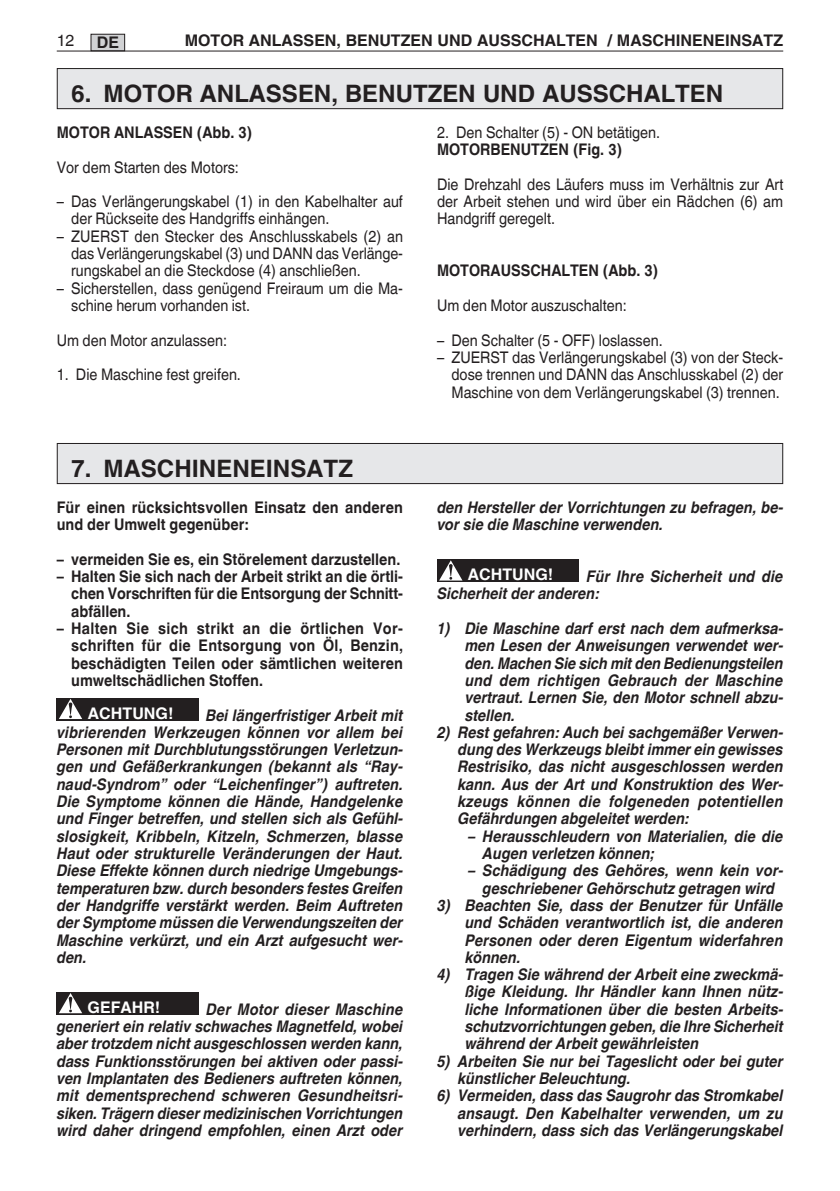
<style>
.page{position:relative;width:840px;height:1191px;background:#fff}
.page>*{position:absolute;margin:0;border:0;box-sizing:border-box;transform-origin:0 0}
.titolo{font:700 24px "Helvetica World";color:#231f20}
.Normale{font:italic 700 16px/17.2px "Helvetica World";color:#231f20;text-align:justify;scale:.9 1}
.Normale-2{font:16px/17.2px "Helvetica World";color:#231f20;text-align:justify;scale:.9 1}
.Normale-3{font:700 16px/17.2px "Helvetica World";color:#231f20;text-align:justify;scale:.9 1}
.Normale-4{font:700 16px "Helvetica World";color:#231f20}
.Normale-5{font:700 16px "Helvetica World";color:#fff}
.Normale-6{font:16px "Helvetica World";color:#231f20}
</style>
<div class="page">
<svg style="left:437px;top:559px;width:28px;height:23px"></svg>
<svg style="left:439px;top:560px;width:23px;height:20px"></svg>
<svg style="left:448px;top:564px;width:4px;height:12px"></svg>
<div style="left:465px;top:559px;width:113px;height:23px;background:#231f20"></div>
<div style="left:57px;top:698px;width:28px;height:22px;background:#231f20"></div>
<svg style="left:59px;top:699px;width:23px;height:20px"></svg>
<div style="left:85px;top:698px;width:113px;height:22px;background:#231f20"></div>
<div style="left:57px;top:992px;width:28px;height:22px;background:#231f20"></div>
<svg style="left:59px;top:993px;width:23px;height:20px"></svg>
<div style="left:85px;top:992px;width:114px;height:22px;background:#231f20"></div>
<div style="left:91px;top:34px;width:34px;height:17px;background:#d1d2d4"></div>
<div style="left:91px;top:34px;width:34px;height:17px;border:1px solid #231f20"></div>
<hr style="left:57px;top:51px;width:725px;height:1px;background:#231f20">
<div style="left:57px;top:69px;width:725px;height:40px;background:#e6e7e9"></div>
<div style="left:57px;top:68px;width:725px;height:41px;border:1px solid #231f20"></div>
<div style="left:57px;top:443px;width:725px;height:40px;background:#e6e7e9"></div>
<div style="left:57px;top:443px;width:725px;height:41px;border:1px solid #231f20"></div>
<p class="Normale-6" style="left:57px;top:31px;width:19px">12</p>
<p class="Normale-4" style="left:97px;top:33px;width:24px">DE</p>
<p class="Normale-4" style="left:185px;top:31px;width:599px">MOTOR ANLASSEN, BENUTZEN UND AUSSCHALTEN / MASCHINENEINSATZ</p>
<p class="titolo" style="left:71px;top:80px;width:653px">6. MOTOR ANLASSEN, BENUTZEN UND AUSSCHALTEN</p>
<p class="Normale-3" style="left:57px;top:124px;width:218px">MOTOR ANLASSEN (Abb. 3)</p>
<p class="Normale-2" style="left:57px;top:158px;width:204px">Vor dem Starten des Motors:</p>
<p class="Normale-2" style="left:71px;top:193px;width:370px;text-indent:-14px">– Das Verlängerungskabel (1) in den Kabelhalter auf der Rückseite des Handgriffs einhängen.</p>
<p class="Normale-2" style="left:71px;top:227px;width:370px;text-indent:-14px">– ZUERST den Stecker des Anschlusskabels (2) an das Verlängerungskabel (3) und DANN das Verlänge&shy;rungskabel an die Steckdose (4) anschließen.</p>
<p class="Normale-2" style="left:71px;top:279px;width:370px;text-indent:-14px">– Sicherstellen, dass genügend Freiraum um die Ma&shy;schine herum vorhanden ist.</p>
<p class="Normale-2" style="left:57px;top:331px;width:191px">Um den Motor anzulassen:</p>
<p class="Normale-2" style="left:57px;top:366px;width:206px">1. Die Maschine fest greifen.</p>
<p class="titolo" style="left:71px;top:455px;width:283px">7. MASCHINENEINSATZ</p>
<p class="Normale-3" style="left:57px;top:499px;width:386px">Für einen rücksichtsvollen Einsatz den anderen und der Umwelt gegenüber:</p>
<p class="Normale-3" style="left:57px;top:550px;width:383px">– vermeiden Sie es, ein Störelement darzustellen.</p>
<p class="Normale-3" style="left:71px;top:568px;width:369px;text-indent:-14px">– Halten Sie sich nach der Arbeit strikt an die örtli&shy;chen Vorschriften für die Entsorgung der Schnitt&shy;abfällen.</p>
<p class="Normale-3" style="left:71px;top:620px;width:370px;text-indent:-14px">– Halten Sie sich strikt an die örtlichen Vor&shy;schriften für die Entsorgung von Öl, Benzin, beschädigten Teilen oder sämtlichen weiteren umweltschädlichen Stoffen.</p>
<p class="Normale-5" style="left:88px;top:703px;width:87px">ACHTUNG!</p>
<p class="Normale" style="left:57px;top:706px;width:386px;text-indent:149px">Bei längerfristiger Arbeit mit vibrierenden Werkzeugen können vor allem bei Personen mit Durchblutungsstörungen Verletzun&shy;gen und Gefäßerkrankungen (bekannt als “Ray&shy;naud-Syndrom” oder “Leichenfinger”) auftreten.<br>Die Symptome können die Hände, Handgelenke und Finger betreffen, und stellen sich als Gefühl&shy;slosigkeit, Kribbeln, Kitzeln, Schmerzen, blasse Haut oder strukturelle Veränderungen der Haut.<br>Diese Effekte können durch niedrige Umgebungs&shy;temperaturen bzw. durch besonders festes Greifen der Handgriffe verstärkt werden. Beim Auftreten der Symptome müssen die Verwendungszeiten der Maschine verkürzt, und ein Arzt aufgesucht wer&shy;den.</p>
<p class="Normale-5" style="left:87px;top:998px;width:74px">GEFAHR!</p>
<p class="Normale" style="left:57px;top:1000px;width:386px;text-indent:149px">Der Motor dieser Maschine generiert ein relativ schwaches Magnetfeld, wobei aber trotzdem nicht ausgeschlossen werden kann, dass Funktionsstörungen bei aktiven oder passi&shy;ven Implantaten des Bedieners auftreten können, mit dementsprechend schweren Gesundheitsri&shy;siken. Trägern dieser medizinischen Vorrichtungen wird daher dringend empfohlen, einen Arzt oder</p>
<p class="Normale-2" style="left:437px;top:124px;width:249px">2. Den Schalter (5) - ON betätigen.</p>
<p class="Normale-3" style="left:437px;top:141px;width:207px">MOTORBENUTZEN (Fig. 3)</p>
<p class="Normale-2" style="left:437px;top:176px;width:386px">Die Drehzahl des Läufers muss im Verhältnis zur Art der Arbeit stehen und wird über ein Rädchen (6) am Handgriff geregelt.</p>
<p class="Normale-3" style="left:437px;top:262px;width:247px">MOTORAUSSCHALTEN (Abb. 3)</p>
<p class="Normale-2" style="left:437px;top:297px;width:212px">Um den Motor auszuschalten:</p>
<p class="Normale-2" style="left:437px;top:331px;width:252px">– Den Schalter (5 - OFF) loslassen.</p>
<p class="Normale-2" style="left:451px;top:349px;width:370px;text-indent:-14px">– ZUERST das Verlängerungskabel (3) von der Steck&shy;dose trennen und DANN das Anschlusskabel (2) der Maschine von dem Verlängerungskabel (3) trennen.</p>
<p class="Normale" style="left:437px;top:499px;width:386px">den Hersteller der Vorrichtungen zu befragen, be&shy;vor sie die Maschine verwenden.</p>
<p class="Normale-5" style="left:467px;top:565px;width:87px">ACHTUNG!</p>
<p class="Normale" style="left:437px;top:568px;width:386px;text-indent:149px">Für Ihre Sicherheit und die<br>Sicherheit der anderen:</p>
<p class="Normale" style="left:465px;top:620px;width:355px;text-indent:-28px">1) Die Maschine darf erst nach dem aufmerksa&shy;men Lesen der Anweisungen verwendet wer&shy;den. Machen Sie sich mit den Bedienungsteilen und dem richtigen Gebrauch der Maschine vertraut. Lernen Sie, den Motor schnell abzu&shy;stellen.</p>
<p class="Normale" style="left:457px;top:723px;width:363px;text-indent:-21px">2) Rest gefahren: Auch bei sachgemäßer Verwen&shy;dung des Werkzeugs bleibt immer ein gewisses Restrisiko, das nicht ausgeschlossen werden kann. Aus der Art und Konstruktion des Wer&shy;kzeugs können die folgeneden potentiellen Gefährdungen abgeleitet werden:</p>
<p class="Normale" style="left:482px;top:827px;width:335px;text-indent:-14px">– Herausschleudern von Materialien, die die<br>Augen verletzen können;</p>
<p class="Normale" style="left:468px;top:862px;width:351px;text-align:center">– Schädigung des Gehöres, wenn kein vor&shy;geschriebener Gehörschutz getragen wird</p>
<p class="Normale" style="left:465px;top:896px;width:355px;text-indent:-28px">3) Beachten Sie, dass der Benutzer für Unfälle und Schäden verantwortlich ist, die anderen Personen oder deren Eigentum widerfahren können.</p>
<p class="Normale" style="left:465px;top:966px;width:355px;text-indent:-28px">4) Tragen Sie während der Arbeit eine zweckmä&shy;ßige Kleidung. Ihr Händler kann Ihnen nütz&shy;liche Informationen über die besten Arbeits&shy;schutzvorrichtungen geben, die Ihre Sicherheit während der Arbeit gewährleisten</p>
<p class="Normale" style="left:457px;top:1052px;width:363px;text-indent:-21px">5) Arbeiten Sie nur bei Tageslicht oder bei guter künstlicher Beleuchtung.</p>
<p class="Normale" style="left:457px;top:1087px;width:363px;text-indent:-21px">6) Vermeiden, dass das Saugrohr das Stromkabel ansaugt. Den Kabelhalter verwenden, um zu verhindern, dass sich das Verlängerungskabel</p>
</div>
